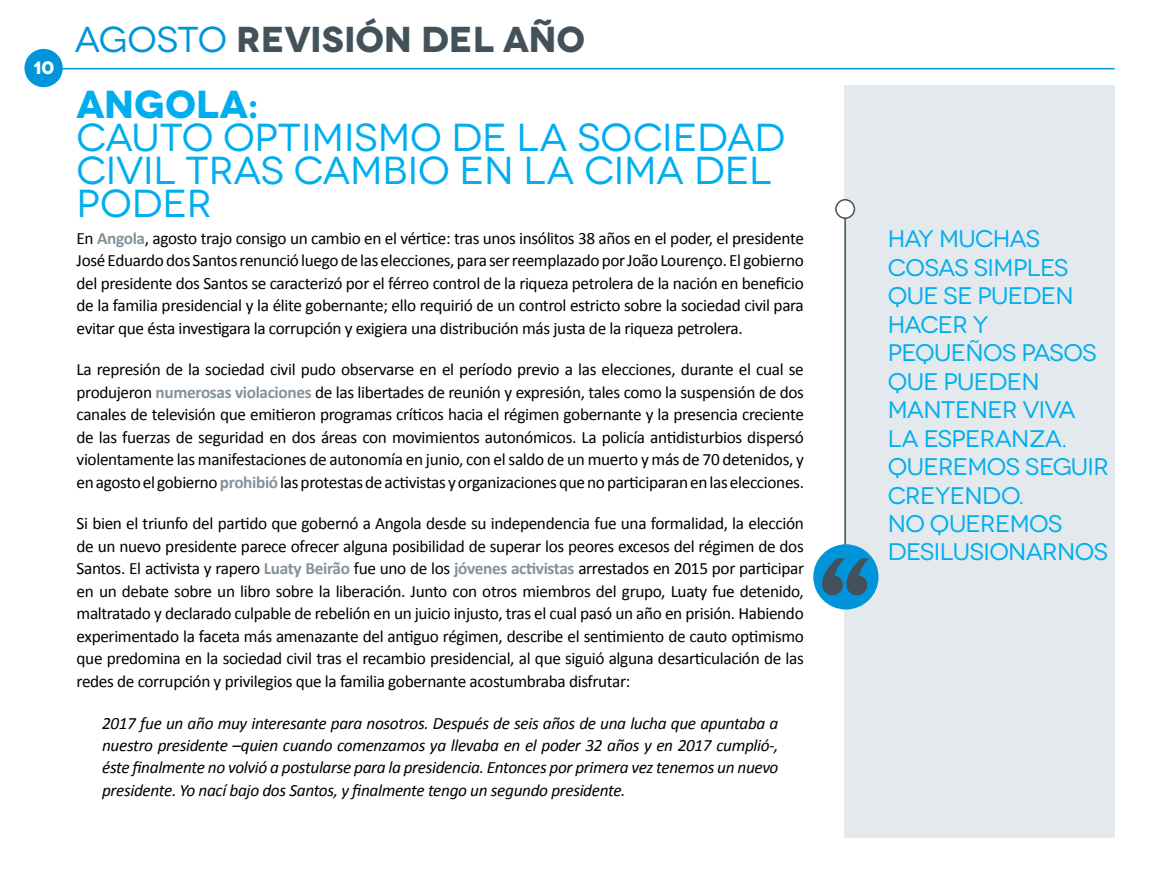
<style>
.page{position:relative;width:1170px;height:893px;background:#fff}
.page>*{position:absolute;margin:0;border:0;box-sizing:border-box;transform-origin:0 0}
.t1{font:39px/33px "Novecentowide";color:#00aeef}
.t2{font:700 39px "Novecentowide";letter-spacing:-.01em;color:#00aeef}
.t3{font:700 36px "Novecentowide";letter-spacing:-.01em;color:#43525a}
.t4{font:24px/28.5px "Novecentowide";letter-spacing:-.025em;color:#00aeef}
.t5{font:700 18px "Novecentowide";color:#fff}
.t6{font:17.25px/22.5px "Calibri";letter-spacing:-.02em;color:#000;text-align:justify}
.t7{font:italic 17.25px/22.5px "Calibri";letter-spacing:-.02em;color:#000;text-align:justify}
.s1{font-weight:400;color:#0095da}
.s2{font-weight:700;color:#84929b}
</style>
<div class="page">
<div style="left:24px;top:49px;width:39px;height:38px;background:#0095da;border-radius:50%"></div>
<hr style="left:60px;top:68px;width:1054px;height:1px;background:#0095da">
<div style="left:844px;top:85px;width:270px;height:753px;background:#e3e9ec"></div>
<hr style="left:844px;top:207px;width:1px;height:398px;background:#43525a">
<div style="left:835px;top:200px;width:19px;height:18px;background:#fff;border-radius:50%"></div>
<div style="left:835px;top:199px;width:20px;height:20px;border:2px solid #43525a;border-radius:50%"></div>
<div style="left:813px;top:544px;width:65px;height:65px;background:#0095da;border-radius:50%"></div>
<svg style="left:822px;top:558px;width:47px;height:37px"></svg>
<p class="t5" style="left:33px;top:57px;width:23px">10</p>
<h2 class="t3" style="left:74px;top:17px;width:512px"><span class="s1">AGOSTO</span> REVISIÓN DEL AÑO</h2>
<h1 class="t2" style="left:77px;top:80px;width:184px">ANGOLA:</h1>
<h1 class="t1" style="left:77px;top:121px;width:710px">CAUTO OPTIMISMO DE LA SOCIEDAD<br>CIVIL TRAS CAMBIO EN LA CIMA DEL<br>PODER</h1>
<p class="t6" style="left:77px;top:226px;width:728px">En <span class="s2">Angola</span>, agosto trajo consigo un cambio en el vértice: tras unos insólitos 38 años en el poder, el presidente José Eduardo dos Santos renunció luego de las elecciones, para ser reemplazado por João Lourenço. El gobierno del presidente dos Santos se caracterizó por el férreo control de la riqueza petrolera de la nación en beneficio de la familia presidencial y la élite gobernante; ello requirió de un control estricto sobre la sociedad civil para evitar que ésta investigara la corrupción y exigiera una distribución más justa de la riqueza petrolera.</p>
<p class="t6" style="left:77px;top:357px;width:729px">La represión de la sociedad civil pudo observarse en el período previo a las elecciones, durante el cual se produjeron <span class="s2">numerosas violaciones</span> de las libertades de reunión y expresión, tales como la suspensión de dos canales de televisión que emitieron programas críticos hacia el régimen gobernante y la presencia creciente de las fuerzas de seguridad en dos áreas con movimientos autonómicos. La policía antidisturbios dispersó violentamente las manifestaciones de autonomía en junio, con el saldo de un muerto y más de 70 detenidos, y en agosto el gobierno <span class="s2">prohibió</span> las protestas de activistas y organizaciones que no participaran en las elecciones.</p>
<p class="t6" style="left:77px;top:512px;width:729px">Si bien el triunfo del partido que gobernó a Angola desde su independencia fue una formalidad, la elección de un nuevo presidente parece ofrecer alguna posibilidad de superar los peores excesos del régimen de dos Santos. El activista y rapero <span class="s2">Luaty Beirão</span> fue uno de los <span class="s2">jóvenes activistas</span> arrestados en 2015 por participar en un debate sobre un libro sobre la liberación. Junto con otros miembros del grupo, Luaty fue detenido, maltratado y declarado culpable de rebelión en un juicio injusto, tras el cual pasó un año en prisión. Habiendo experimentado la faceta más amenazante del antiguo régimen, describe el sentimiento de cauto optimismo que predomina en la sociedad civil tras el recambio presidencial, al que siguió alguna desarticulación de las redes de corrupción y privilegios que la familia gobernante acostumbraba disfrutar:</p>
<p class="t7" style="left:102px;top:711px;width:677px">2017 fue un año muy interesante para nosotros. Después de seis años de una lucha que apuntaba a nuestro presidente –quien cuando comenzamos ya llevaba en el poder 32 años y en 2017 cumplió-, éste finalmente no volvió a postularse para la presidencia. Entonces por primera vez tenemos un nuevo presidente. Yo nací bajo dos Santos, y finalmente tengo un segundo presidente.</p>
<h3 class="t4" style="left:887px;top:225px;width:222px">HAY MUCHAS<br>COSAS SIMPLES<br>QUE SE PUEDEN<br>HACER Y<br>PEQUEÑOS PASOS<br>QUE PUEDEN<br>MANTENER VIVA<br>LA ESPERANZA.<br>QUEREMOS SEGUIR<br>CREYENDO.<br>NO QUEREMOS<br>DESILUSIONARNOS</h3>
</div>
